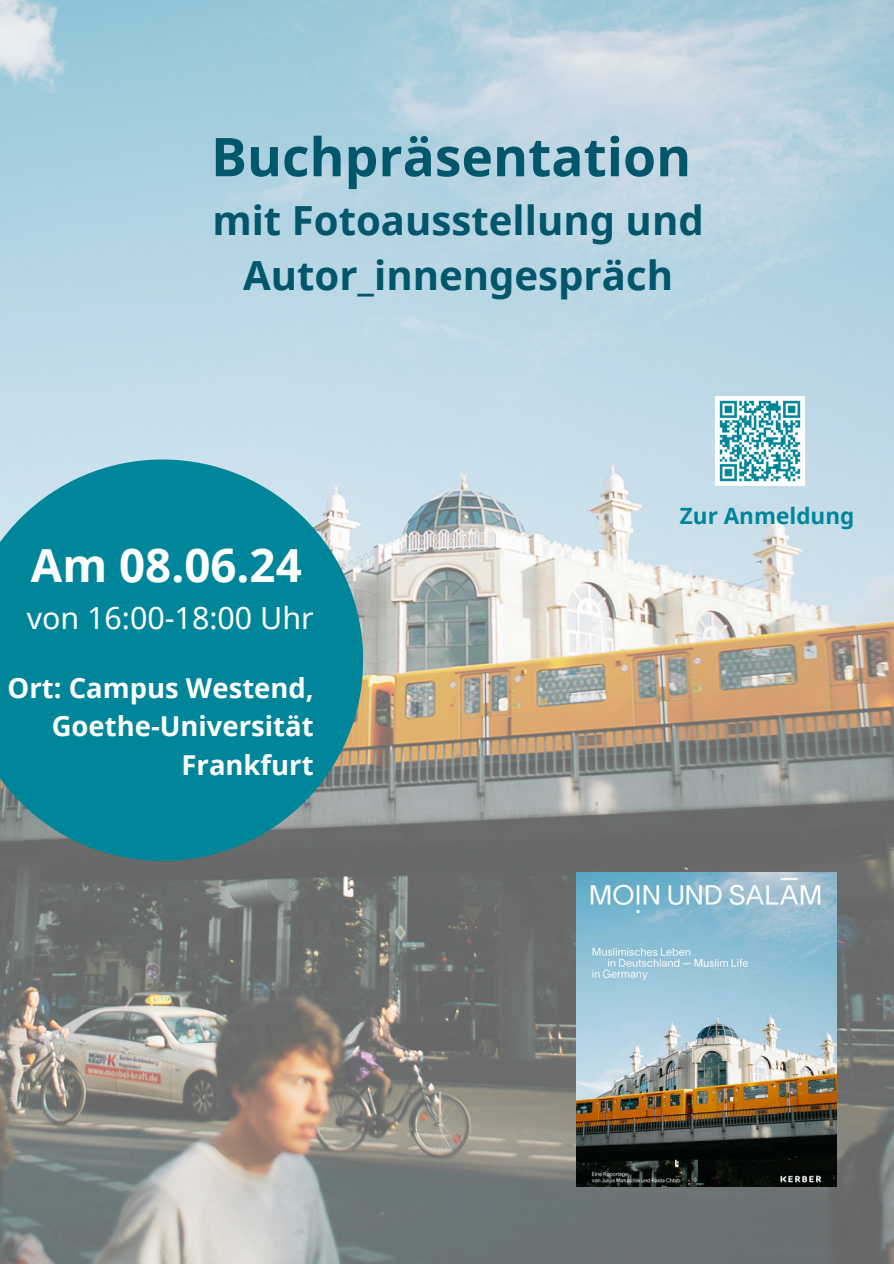
<style>
.page{position:relative;width:894px;height:1264px;background:#fff}
.page>*{position:absolute;margin:0;border:0;box-sizing:border-box;transform-origin:0 0}
.t1{font:700 53.4px "Noto Sans";color:#00566a}
.t2{font:700 45.6px "Noto Sans";color:#fff}
.t3{font:700 40.05px/55.2px "Noto Sans";color:#00566a;text-align:center}
.t4{font:30.3px "Noto Sans";color:#fff}
.t5{font:700 27.45px/38.2px "Noto Sans";color:#fff;text-align:right}
.t6{font:700 22.5px "Noto Sans";color:#00869a}
</style>
<div class="page">
<img style="left:0;top:0;width:893px;height:1263px">
<svg style="left:0;top:459px;width:363px;height:402px;background:#1d8d9e"></svg>
<img style="left:715px;top:396px;width:89px;height:89px">
<img style="left:576px;top:872px;width:260px;height:314px">
<h2 class="t1" style="left:211px;top:119px;width:481px">Buchpräsentation</h2>
<h2 class="t3" style="left:212px;top:192px;width:493px">mit Fotoausstellung und<br>Autor_innengespräch</h2>
<p class="t2" style="left:31px;top:533px;width:272px">Am 08.06.24</p>
<p class="t4" style="left:27px;top:597px;width:288px">von 16:00-18:00 Uhr</p>
<p class="t5" style="left:8px;top:668px;width:307px">Ort: Campus Westend,<br>Goethe-Universität<br>Frankfurt</p>
<p class="t6" style="left:679px;top:499px;width:176px">Zur Anmeldung</p>
</div>
